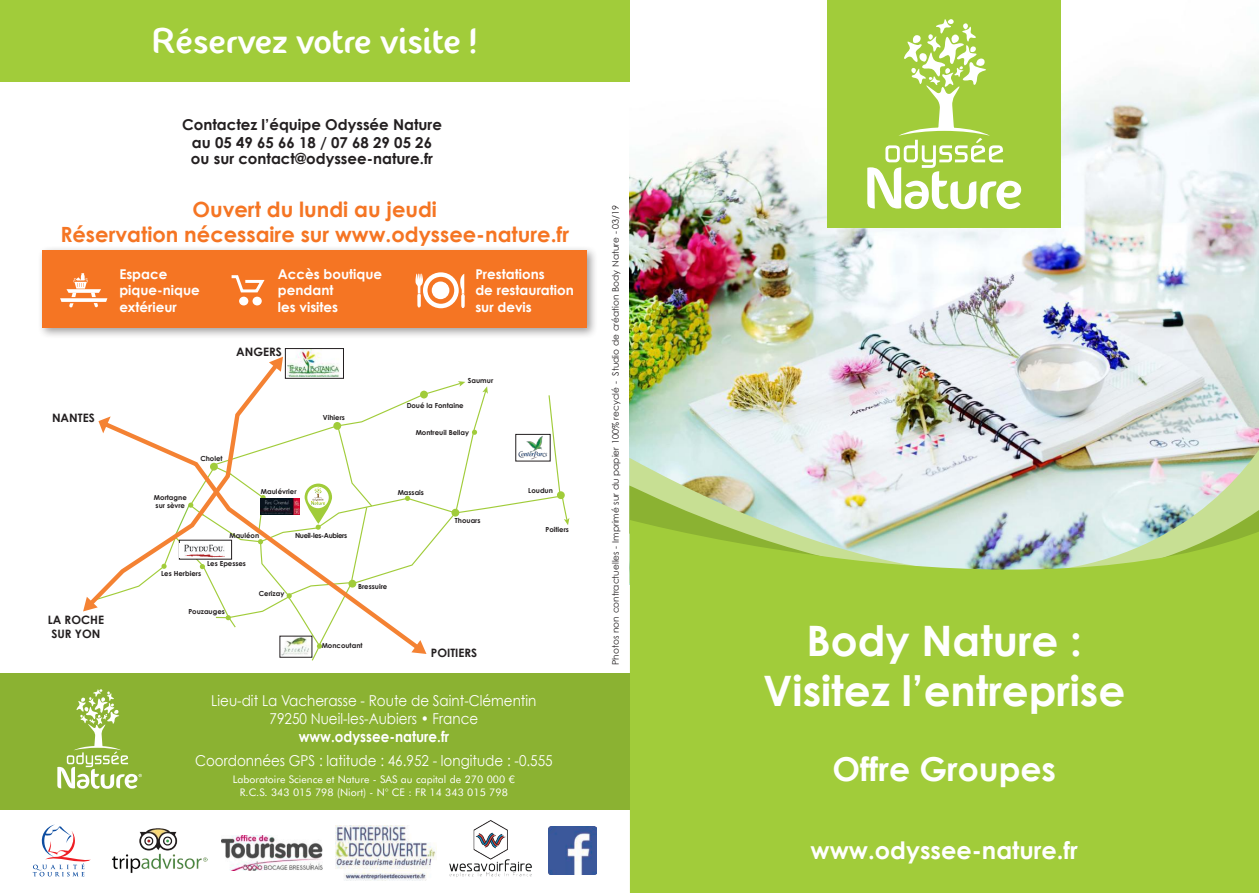
<style>
.page{position:relative;width:1259px;height:893px;background:#fff}
.page>*{position:absolute;margin:0;border:0;box-sizing:border-box;transform-origin:0 0}
.t1{font:700 42px "Century Gothic";color:#fff}
.t2{font:36px "Fontastique Fontastique";color:#fff}
.t3{font:700 33px "Century Gothic";color:#fff}
.t4{font:700 24px "Century Gothic";color:#fff}
.t5{font:700 21px "Century Gothic";color:#f57523}
.t6{font:15px/18px "Century Gothic";color:#fff;text-align:center;scale:.9 1}
.t7{font:700 15px/18px "Century Gothic";color:#231f20;text-align:center}
.t8{font:700 13.5px/16.2px "Century Gothic";color:#fff}
.t9{font:700 11.55px/14px "Century Gothic";color:#231f20;text-align:center}
.t10{font:10.5px "Futura BT";color:#fff}
.t11{font:9px "Century Gothic";color:#231f20}
.t12{font:700 6.9px/8.1px "Century Gothic";color:#231f20}
.t13{font:700 6.9px "Century Gothic";letter-spacing:-.05em;color:#231f20}
.s1{font-weight:700}
</style>
<div class="page">
<img style="left:629px;top:0;width:630px;height:393px">
<div style="left:0;top:0;width:629px;height:82px;background:#a1cc3a"></div>
<img style="left:629px;top:393px;width:630px;height:359px">
<svg style="left:629px;top:483px;width:630px;height:219px;background:#d1dfc7"></svg>
<svg style="left:630px;top:515px;width:629px;height:378px;background:#a3cc47"></svg>
<div style="left:0;top:673px;width:629px;height:136px;background:#8bb232"></div>
<svg style="left:57px;top:689px;width:85px;height:100px"></svg>
<div style="left:38px;top:245px;width:560px;height:94px;background:#231f20;opacity:.44"></div>
<div style="left:43px;top:250px;width:544px;height:78px;background:#f57523"></div>
<svg style="left:60px;top:273px;width:47px;height:34px"></svg>
<div style="left:432px;top:281px;width:17px;height:18px;background:#fff;border-radius:50%"></div>
<div style="left:423px;top:272px;width:36px;height:36px;border:4px solid #fff;border-radius:50%"></div>
<svg style="left:460px;top:274px;width:5px;height:34px"></svg>
<svg style="left:415px;top:273px;width:8px;height:35px"></svg>
<svg style="left:231px;top:275px;width:34px;height:18px"></svg>
<div style="left:240px;top:297px;width:8px;height:8px;background:#fff;border-radius:50%"></div>
<div style="left:239px;top:297px;width:9px;height:8px;border:2px solid #fff;border-radius:50%"></div>
<div style="left:253px;top:297px;width:8px;height:8px;background:#fff;border-radius:50%"></div>
<div style="left:252px;top:297px;width:10px;height:8px;border:2px solid #fff;border-radius:50%"></div>
<img style="left:449px;top:820px;width:83px;height:57px">
<img style="left:335px;top:825px;width:101px;height:55px">
<svg style="left:33px;top:824px;width:57px;height:52px"></svg>
<img style="left:112px;top:828px;width:96px;height:45px">
<img style="left:548px;top:826px;width:48px;height:48px">
<div style="left:827px;top:0;width:234px;height:228px;background:#a1cc3a"></div>
<svg style="left:867px;top:19px;width:154px;height:190px"></svg>
<svg style="left:83px;top:381px;width:486px;height:280px"></svg>
<svg style="left:269px;top:357px;width:14px;height:15px"></svg>
<div style="left:515px;top:434px;width:35px;height:27px;border:1px solid #231f20"></div>
<img style="left:287px;top:350px;width:53px;height:26px">
<div style="left:285px;top:348px;width:59px;height:31px;border:1px solid #231f20"></div>
<div style="left:179px;top:540px;width:53px;height:19px;background:#fff"></div>
<img style="left:184px;top:544px;width:41px;height:14px">
<img style="left:221px;top:835px;width:101px;height:35px">
<p class="t2" style="left:152px;top:19px;width:326px">Réservez votre visite !</p>
<p class="t7" style="left:182px;top:115px;width:261px">Contactez l’équipe Odyssée Nature au 05 49 65 66 18 / 07 68 29 05 26</p>
<p class="t7" style="left:191px;top:149px;width:244px">ou sur contact@odyssee-nature.fr</p>
<p class="t5" style="left:192px;top:196px;width:246px">Ouvert du lundi au jeudi</p>
<p class="t5" style="left:60px;top:221px;width:510px">Réservation nécessaire sur www.odyssee-nature.fr</p>
<p class="t8" style="left:119px;top:266px;width:50px">Espace</p>
<p class="t8" style="left:119px;top:282px;width:82px">pique-nique</p>
<p class="t8" style="left:119px;top:298px;width:59px">extérieur</p>
<p class="t8" style="left:278px;top:266px;width:106px">Accès boutique pendant</p>
<p class="t8" style="left:278px;top:298px;width:62px">les visites</p>
<p class="t9" style="left:236px;top:344px;width:47px">ANGERS</p>
<p class="t8" style="left:475px;top:266px;width:71px">Prestations</p>
<p class="t8" style="left:475px;top:282px;width:100px">de restauration</p>
<p class="t8" style="left:475px;top:298px;width:58px">sur devis</p>
<p class="t9" style="left:52px;top:411px;width:44px">NANTES</p>
<p class="t9" style="left:48px;top:613px;width:58px">LA ROCHE<br>SUR YON</p>
<p class="t12" style="left:200px;top:454px;width:24px">Cholet</p>
<p class="t12" style="left:323px;top:413px;width:24px">Vihiers</p>
<p class="t12" style="left:468px;top:377px;width:27px">Saumur</p>
<p class="t12" style="left:407px;top:401px;width:59px">Doué la Fontaine</p>
<p class="t12" style="left:416px;top:428px;width:55px">Montreuil Bellay</p>
<p class="t12" style="left:154px;top:493px;width:34px">Mortagne sur sèvre</p>
<p class="t12" style="left:261px;top:487px;width:37px">Maulévrier</p>
<p class="t12" style="left:229px;top:532px;width:31px">Mauléon</p>
<p class="t13" style="left:295px;top:531px;width:53px">Nueil-les-Aubiers</p>
<p class="t12" style="left:207px;top:559px;width:40px">Les Epesses</p>
<p class="t12" style="left:161px;top:569px;width:41px">Les Herbiers</p>
<p class="t12" style="left:188px;top:607px;width:38px">Pouzauges</p>
<p class="t12" style="left:259px;top:589px;width:27px">Cerizay</p>
<p class="t12" style="left:398px;top:488px;width:28px">Massais</p>
<p class="t12" style="left:358px;top:582px;width:31px">Bressuire</p>
<p class="t12" style="left:455px;top:516px;width:27px">Thouars</p>
<p class="t12" style="left:322px;top:641px;width:42px">Moncoutant</p>
<p class="t9" style="left:431px;top:645px;width:48px">POITIERS</p>
<p class="t12" style="left:528px;top:486px;width:26px">Loudun</p>
<p class="t12" style="left:545px;top:525px;width:25px">Poitiers</p>
<p class="t6" style="left:211px;top:692px;width:363px">Lieu-dit La Vacherasse - Route de Saint-Clémentin<br>79250 Nueil-les-Aubiers • France <span class="s1">www.odyssee-nature.fr</span></p>
<p class="t6" style="left:195px;top:752px;width:399px">Coordonnées GPS : latitude : 46.952 - longitude : -0.555</p>
<p class="t10" style="left:233px;top:773px;width:283px">Laboratoire Science et Nature - SAS au capital de 270 000 €</p>
<p class="t10" style="left:240px;top:785px;width:269px">R.C.S. 343 015 798 (Niort) - N° CE : FR 14 343 015 798</p>
<p class="t11" style="left:610px;top:665px;width:462px;rotate:-90deg">Photos non contractuelles - Imprimé sur du papier 100% recyclé - Studio de création Body Nature - 03/19</p>
<p class="t1" style="left:806px;top:614px;width:277px">Body Nature :</p>
<p class="t1" style="left:763px;top:664px;width:364px">Visitez l’entreprise</p>
<p class="t3" style="left:832px;top:748px;width:225px">Offre Groupes</p>
<p class="t4" style="left:810px;top:836px;width:269px">www.odyssee-nature.fr</p>
</div>
